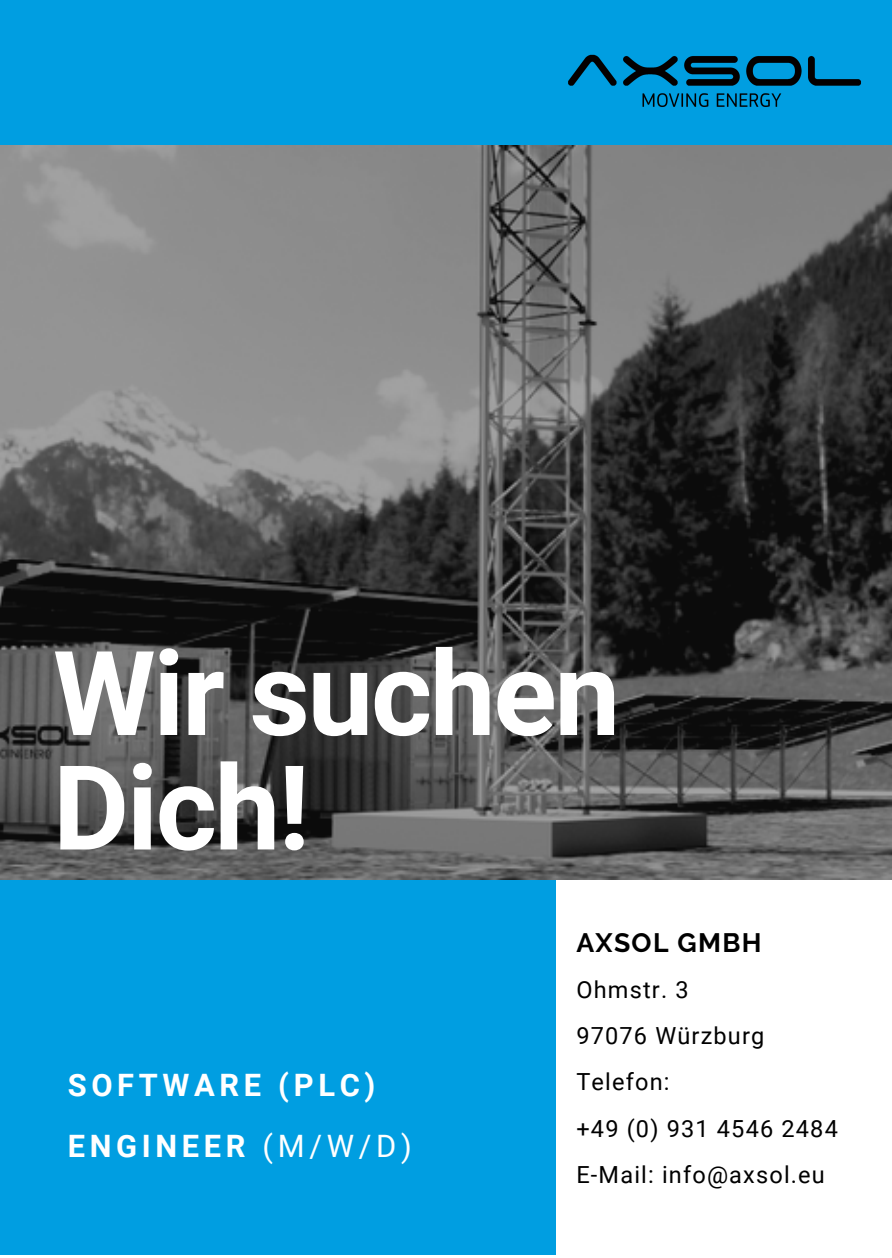
<style>
.page{position:relative;width:892px;height:1258px;background:#fff}
.page>*{position:absolute;margin:0;border:0;box-sizing:border-box;transform-origin:0 0}
.t1{font:700 117.3px/114.6px "Roboto";letter-spacing:-.02em;color:#fff}
.t2{font:700 30.9px/60.6px "Roboto";letter-spacing:.15em;color:#fff}
.t3{font:700 26.4px "Raleway";letter-spacing:.05em;color:#000}
.t4{font:23.4px "Roboto";letter-spacing:.05em;color:#000}
.s1{font-weight:400}
</style>
<div class="page">
<div style="left:0;top:0;width:891px;height:1255px;background:#009ee1"></div>
<img style="left:0;top:146px;width:891px;height:733px">
<div style="left:557px;top:880px;width:334px;height:375px;background:#fff"></div>
<img style="left:517px;top:54px;width:374px;height:131px">
<p class="t1" style="left:53px;top:637px;width:568px">Wir suchen<br>Dich!</p>
<p class="t2" style="left:68px;top:1055px;width:345px">SOFTWARE (PLC)<br>ENGINEER <span class="s1">(M/W/D)</span></p>
<p class="t3" style="left:576px;top:927px;width:186px">AXSOL GMBH</p>
<p class="t4" style="left:576px;top:976px;width:114px">Ohmstr. 3</p>
<p class="t4" style="left:576px;top:1022px;width:189px">97076 Würzburg</p>
<p class="t4" style="left:576px;top:1068px;width:95px">Telefon:</p>
<p class="t4" style="left:576px;top:1115px;width:263px">+49 (0) 931 4546 2484</p>
<p class="t4" style="left:576px;top:1161px;width:250px">E-Mail: info@axsol.eu</p>
</div>
